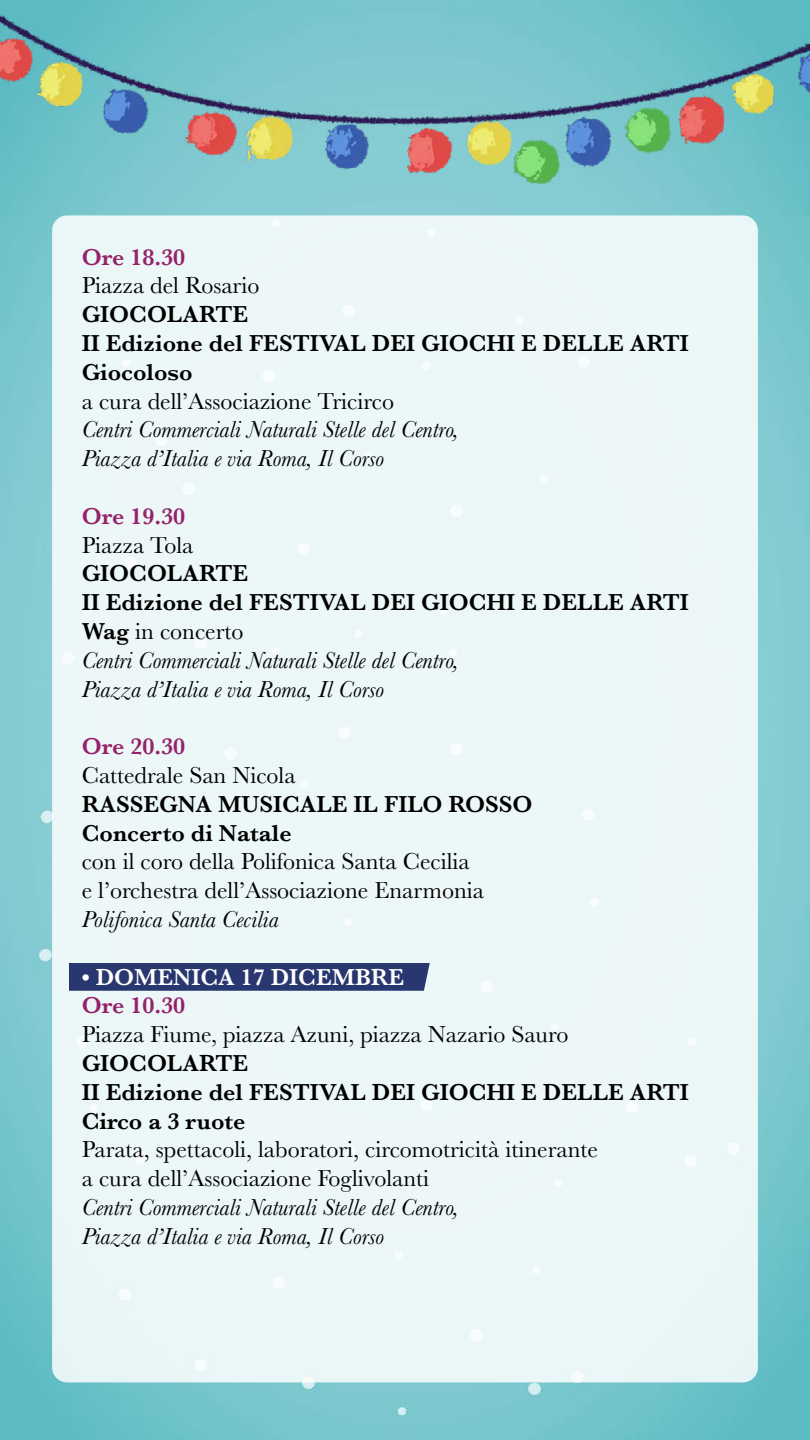
<style>
.page{position:relative;width:810px;height:1440px;background:#fff}
.page>*{position:absolute;margin:0;border:0;box-sizing:border-box;transform-origin:0 0}
.t1{font:italic 24px/28.8px "Baskerville";color:#000}
.t2{font:24px/28.8px "Baskerville";color:#000}
.t3{font:600 24px/28.8px "Baskerville";color:#000}
.t4{font:600 24px "Baskerville";color:#952269}
.t5{font:600 24px "Baskerville";color:#fff}
.s1{font-weight:600;font-style:normal}
.s2{font-style:normal}
</style>
<div class="page">
<img style="left:0;top:215px;width:810px;height:1225px">
<img style="left:0;top:0;width:810px;height:215px">
<div style="left:52px;top:215px;width:706px;height:1167px;background:#ecf7f8;border-radius:15px"></div>
<div style="left:69px;top:963px;width:361px;height:28px;background:#293771"></div>
<p class="t4" style="left:82px;top:240px;width:105px">Ore 18.30</p>
<p class="t2" style="left:82px;top:272px;width:179px">Piazza del Rosario</p>
<p class="t3" style="left:82px;top:300px;width:609px">GIOCOLARTE<br>II Edizione del FESTIVAL DEI GIOCHI E DELLE ARTI<br>Giocoloso</p>
<p class="t2" style="left:82px;top:387px;width:314px">a cura dell’Associazione Tricirco</p>
<p class="t1" style="left:82px;top:415px;width:379px">Centri Commerciali Naturali Stelle del Centro,<br>Piazza d’Italia e via Roma, Il Corso</p>
<p class="t4" style="left:82px;top:499px;width:105px">Ore 19.30</p>
<p class="t2" style="left:82px;top:531px;width:113px">Piazza Tola</p>
<p class="t1" style="left:82px;top:559px;width:609px"><span class="s1">GIOCOLARTE<br>II Edizione del FESTIVAL DEI GIOCHI E DELLE ARTI<br>Wag</span> <span class="s2">in concerto<br></span>Centri Commerciali Naturali Stelle del Centro,<br>Piazza d’Italia e via Roma, Il Corso</p>
<p class="t4" style="left:82px;top:730px;width:105px">Ore 20.30</p>
<p class="t2" style="left:82px;top:761px;width:215px">Cattedrale San Nicola</p>
<p class="t3" style="left:82px;top:789px;width:452px">RASSEGNA MUSICALE IL FILO ROSSO<br>Concerto di Natale</p>
<p class="t2" style="left:82px;top:848px;width:404px">con il coro della Polifonica Santa Cecilia e l’orchestra dell’Associazione Enarmonia</p>
<p class="t1" style="left:82px;top:905px;width:198px">Polifonica Santa Cecilia</p>
<p class="t5" style="left:82px;top:960px;width:324px">• DOMENICA 17 DICEMBRE</p>
<p class="t4" style="left:82px;top:989px;width:105px">Ore 10.30</p>
<p class="t2" style="left:82px;top:1020px;width:488px">Piazza Fiume, piazza Azuni, piazza Nazario Sauro</p>
<p class="t3" style="left:82px;top:1049px;width:609px">GIOCOLARTE<br>II Edizione del FESTIVAL DEI GIOCHI E DELLE ARTI<br>Circo a 3 ruote</p>
<p class="t2" style="left:82px;top:1136px;width:518px">Parata, spettacoli, laboratori, circomotricità itinerante a cura dell’Associazione Foglivolanti</p>
<p class="t1" style="left:82px;top:1193px;width:379px">Centri Commerciali Naturali Stelle del Centro,<br>Piazza d’Italia e via Roma, Il Corso</p>
</div>
